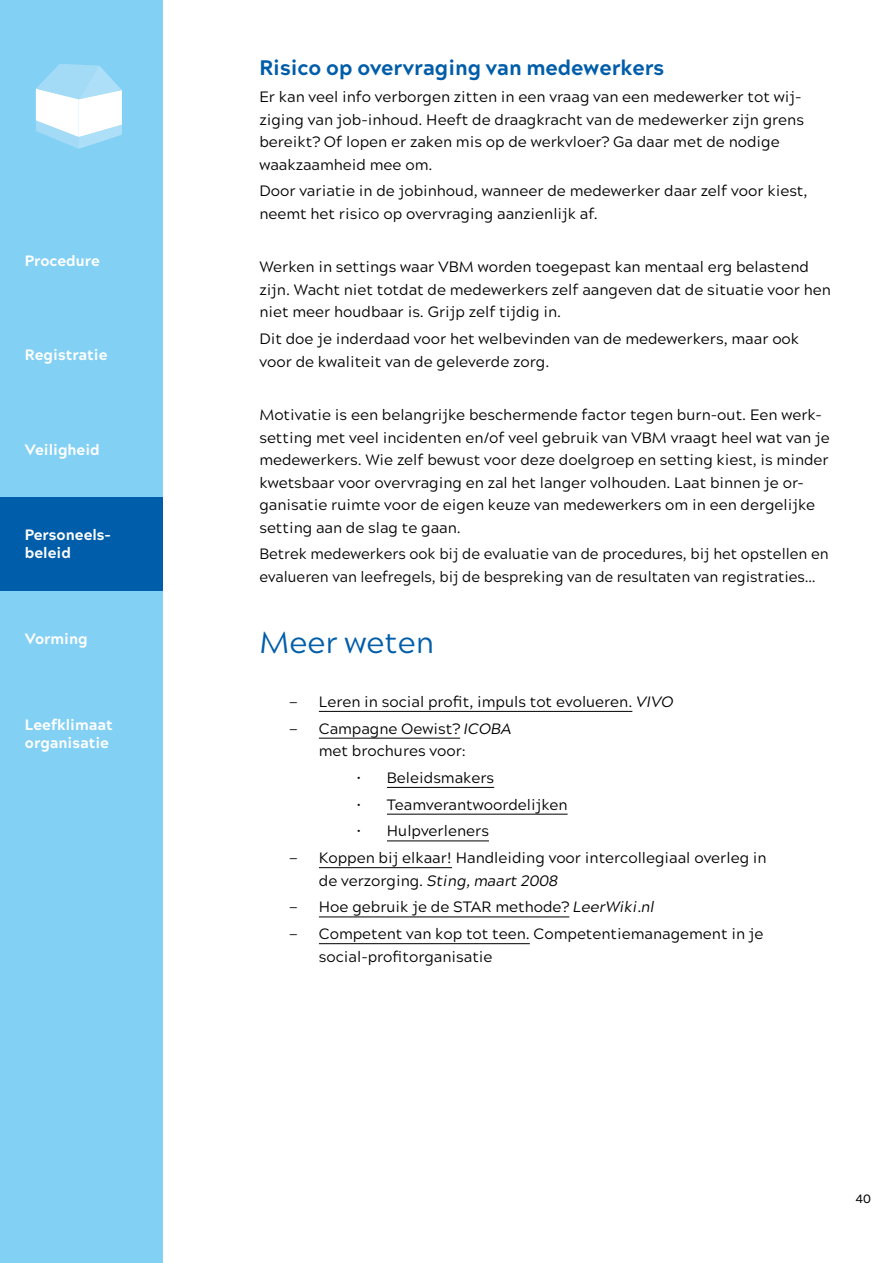
<style>
.page{position:relative;width:893px;height:1263px;background:#fff}
.page>*{position:absolute;margin:0;border:0;box-sizing:border-box;transform-origin:0 0}
.t1{font:30px "Acherus Grotesque";color:#005da9}
.t2{font:800 21px "Acherus Grotesque";color:#005da9}
.t3{font:15px/22.5px "Acherus Grotesque";color:#000}
.t4{font:800 15px/18px "Acherus Grotesque";color:#fff}
.t5{font:500 12px "Acherus Grotesque";color:#000}
.s1{font-style:italic}
</style>
<div class="page">
<hr style="left:319px;top:711px;width:313px;height:1px;background:#000">
<hr style="left:319px;top:738px;width:141px;height:1px;background:#000">
<hr style="left:387px;top:787px;width:107px;height:1px;background:#000">
<hr style="left:387px;top:814px;width:181px;height:1px;background:#000">
<hr style="left:387px;top:840px;width:102px;height:1px;background:#000">
<hr style="left:319px;top:867px;width:133px;height:1px;background:#000">
<hr style="left:319px;top:916px;width:250px;height:1px;background:#000">
<hr style="left:319px;top:943px;width:211px;height:1px;background:#000">
<div style="left:0;top:0;width:162px;height:213px;background:#83d0f5"></div>
<div style="left:0;top:213px;width:162px;height:94px;background:#83d0f5"></div>
<div style="left:0;top:307px;width:162px;height:95px;background:#83d0f5"></div>
<div style="left:0;top:496px;width:162px;height:95px;background:#005da9"></div>
<div style="left:0;top:402px;width:162px;height:94px;background:#83d0f5"></div>
<div style="left:0;top:591px;width:162px;height:95px;background:#83d0f5"></div>
<div style="left:0;top:686px;width:162px;height:94px;background:#83d0f5"></div>
<div style="left:0;top:780px;width:162px;height:483px;background:#83d0f5"></div>
<svg style="left:36px;top:64px;width:86px;height:85px"></svg>
<p class="t4" style="left:25px;top:251px;width:77px">Procedure</p>
<p class="t4" style="left:25px;top:345px;width:84px">Registratie</p>
<p class="t4" style="left:25px;top:440px;width:76px">Veiligheid</p>
<p class="t4" style="left:25px;top:525px;width:88px">Personeels&shy;beleid</p>
<p class="t4" style="left:25px;top:629px;width:64px">Vorming</p>
<p class="t4" style="left:25px;top:715px;width:89px">Leefklimaat organisatie</p>
<h2 class="t2" style="left:259px;top:50px;width:406px">Risico op overvraging van medewerkers</h2>
<p class="t3" style="left:259px;top:85px;width:546px">Er kan veel info verborgen zitten in een vraag van een medewerker tot wij&shy;ziging van job-inhoud. Heeft de draagkracht van de medewerker zijn grens bereikt? Of lopen er zaken mis op de werkvloer? Ga daar met de nodige waakzaamheid mee om.</p>
<p class="t3" style="left:259px;top:179px;width:550px">Door variatie in de jobinhoud, wanneer de medewerker daar zelf voor kiest, neemt het risico op overvraging aanzienlijk af.</p>
<p class="t3" style="left:259px;top:255px;width:573px">Werken in settings waar VBM worden toegepast kan mentaal erg belastend zijn. Wacht niet totdat de medewerkers zelf aangeven dat de situatie voor hen niet meer houdbaar is. Grijp zelf tijdig in.</p>
<p class="t3" style="left:259px;top:327px;width:541px">Dit doe je inderdaad voor het welbevinden van de medewerkers, maar ook voor de kwaliteit van de geleverde zorg.</p>
<p class="t3" style="left:259px;top:403px;width:572px">Motivatie is een belangrijke beschermende factor tegen burn-out. Een werk&shy;setting met veel incidenten en/of veel gebruik van VBM vraagt heel wat van je medewerkers. Wie zelf bewust voor deze doelgroep en setting kiest, is minder kwetsbaar voor overvraging en zal het langer volhouden. Laat binnen je or&shy;ganisatie ruimte voor de eigen keuze van medewerkers om in een dergelijke setting aan de slag te gaan.</p>
<p class="t3" style="left:259px;top:542px;width:571px">Betrek medewerkers ook bij de evaluatie van de procedures, bij het opstellen en evalueren van leefregels, bij de bespreking van de resultaten van registraties…</p>
<h1 class="t1" style="left:259px;top:618px;width:176px">Meer weten</h1>
<p class="t3" style="left:289px;top:689px;width:10px">−</p>
<p class="t3" style="left:319px;top:689px;width:356px">Leren in social profit, impuls tot evolueren. <span class="s1">VIVO</span></p>
<p class="t3" style="left:289px;top:716px;width:10px">−</p>
<p class="t3" style="left:319px;top:716px;width:194px">Campagne Oewist? <span class="s1">ICOBA </span>met brochures voor:</p>
<p class="t3" style="left:357px;top:765px;width:139px">• Beleidsmakers</p>
<p class="t3" style="left:357px;top:792px;width:212px">• Teamverantwoordelijken</p>
<p class="t3" style="left:357px;top:819px;width:133px">• Hulpverleners</p>
<p class="t3" style="left:289px;top:846px;width:10px">−</p>
<p class="t3" style="left:319px;top:846px;width:449px">Koppen bij elkaar! Handleiding voor intercollegiaal overleg in de verzorging. <span class="s1">Sting, maart 2008</span></p>
<p class="t3" style="left:289px;top:895px;width:10px">−</p>
<p class="t3" style="left:319px;top:895px;width:337px">Hoe gebruik je de STAR methode? <span class="s1">LeerWiki.nl</span></p>
<p class="t3" style="left:289px;top:922px;width:10px">−</p>
<p class="t3" style="left:319px;top:922px;width:446px">Competent van kop tot teen. Competentiemanagement in je social-profitorganisatie</p>
<p class="t5" style="left:855px;top:1189px;width:17px">40</p>
</div>
